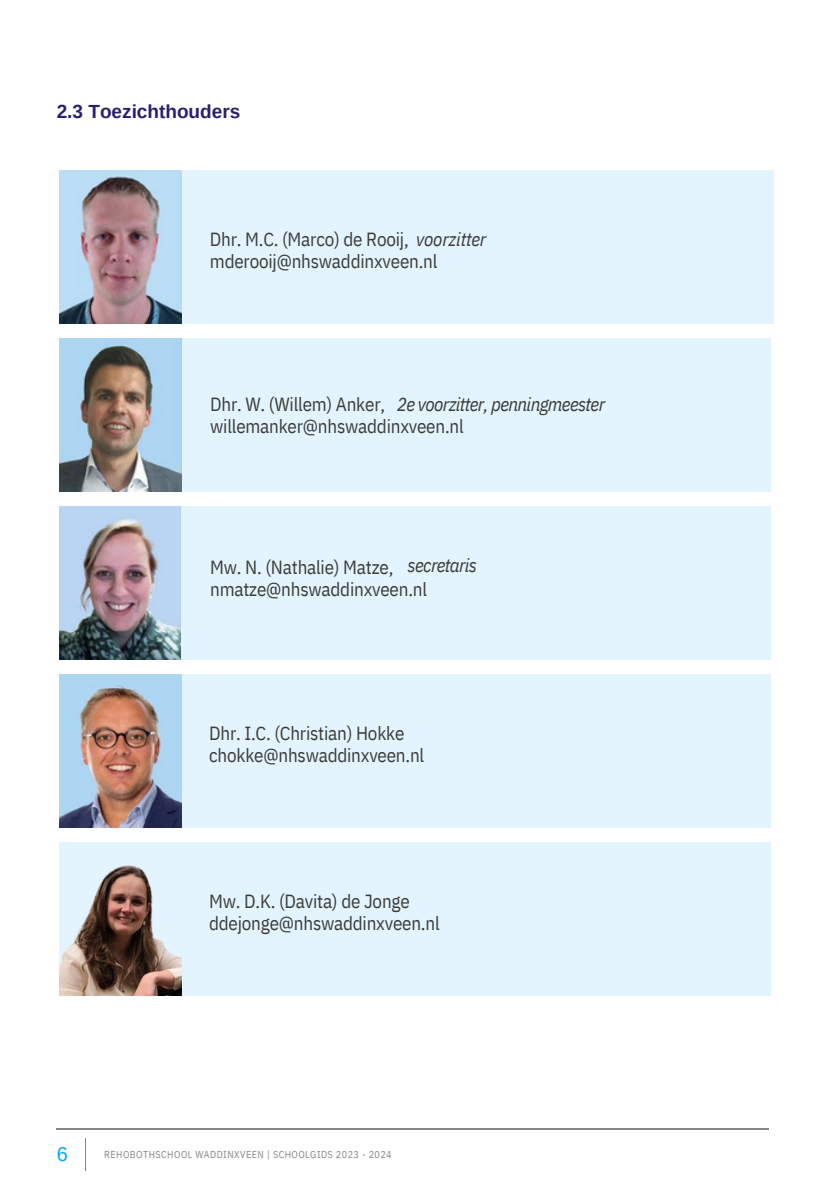
<style>
.page{position:relative;width:839px;height:1191px;background:#fff}
.page>*{position:absolute;margin:0;border:0;box-sizing:border-box;transform-origin:0 0}
.t1{font:20px "Arimo";color:#00ace9}
.t2{font:19px/22.4px "IBM Plex Sans Cond";letter-spacing:-.01em;color:#3c3c3b}
.t3{font:italic 19px "IBM Plex Sans Cond";letter-spacing:-.035em;color:#3c3c3b}
.t4{font:700 19px "Arimo";color:#291f6c}
.t5{font:10px "IBM Plex Sans Cond";letter-spacing:.045em;color:#878787}
.s1{font-style:italic}
</style>
<div class="page">
<hr style="left:57px;top:1129px;width:711px;height:1px;background:#878787">
<hr style="left:85px;top:1139px;width:1px;height:32px;background:#878787">
<div style="left:59px;top:338px;width:712px;height:153px;background:#e4f4fe"></div>
<div style="left:59px;top:506px;width:712px;height:153px;background:#e4f4fe"></div>
<div style="left:59px;top:674px;width:712px;height:154px;background:#e4f4fe"></div>
<div style="left:59px;top:843px;width:712px;height:153px;background:#e4f4fe"></div>
<img style="left:59px;top:506px;width:122px;height:153px">
<img style="left:59px;top:338px;width:122px;height:153px">
<img style="left:59px;top:674px;width:122px;height:153px">
<img style="left:59px;top:865px;width:122px;height:131px">
<div style="left:62px;top:170px;width:711px;height:153px;background:#e4f4fe"></div>
<img style="left:59px;top:170px;width:122px;height:153px">
<p class="t4" style="left:57px;top:101px;width:185px">2.3 Toezichthouders</p>
<p class="t2" style="left:210px;top:227px;width:278px">Dhr. M.C. (Marco) de Rooij, <span class="s1">voorzitter </span>mderooij@nhswaddinxveen.nl</p>
<p class="t2" style="left:210px;top:393px;width:255px">Dhr. W. (Willem) Anker, willemanker@nhswaddinxveen.nl</p>
<p class="t3" style="left:397px;top:392px;width:210px">2e voorzitter, penningmeester</p>
<p class="t3" style="left:407px;top:552px;width:71px">secretaris</p>
<p class="t2" style="left:210px;top:555px;width:218px">Mw. N. (Nathalie) Matze, nmatze@nhswaddinxveen.nl</p>
<p class="t2" style="left:209px;top:721px;width:216px">Dhr. I.C. (Christian) Hokke chokke@nhswaddinxveen.nl</p>
<p class="t2" style="left:209px;top:890px;width:202px">Mw. D.K. (Davita) de Jonge</p>
<p class="t2" style="left:209px;top:912px;width:232px">ddejonge@nhswaddinxveen.nl</p>
<p class="t1" style="left:57px;top:1143px;width:13px">6</p>
<p class="t5" style="left:104px;top:1148px;width:289px">REHOBOTHSCHOOL WADDINXVEEN | SCHOOLGIDS 2023 - 2024</p>
</div>
